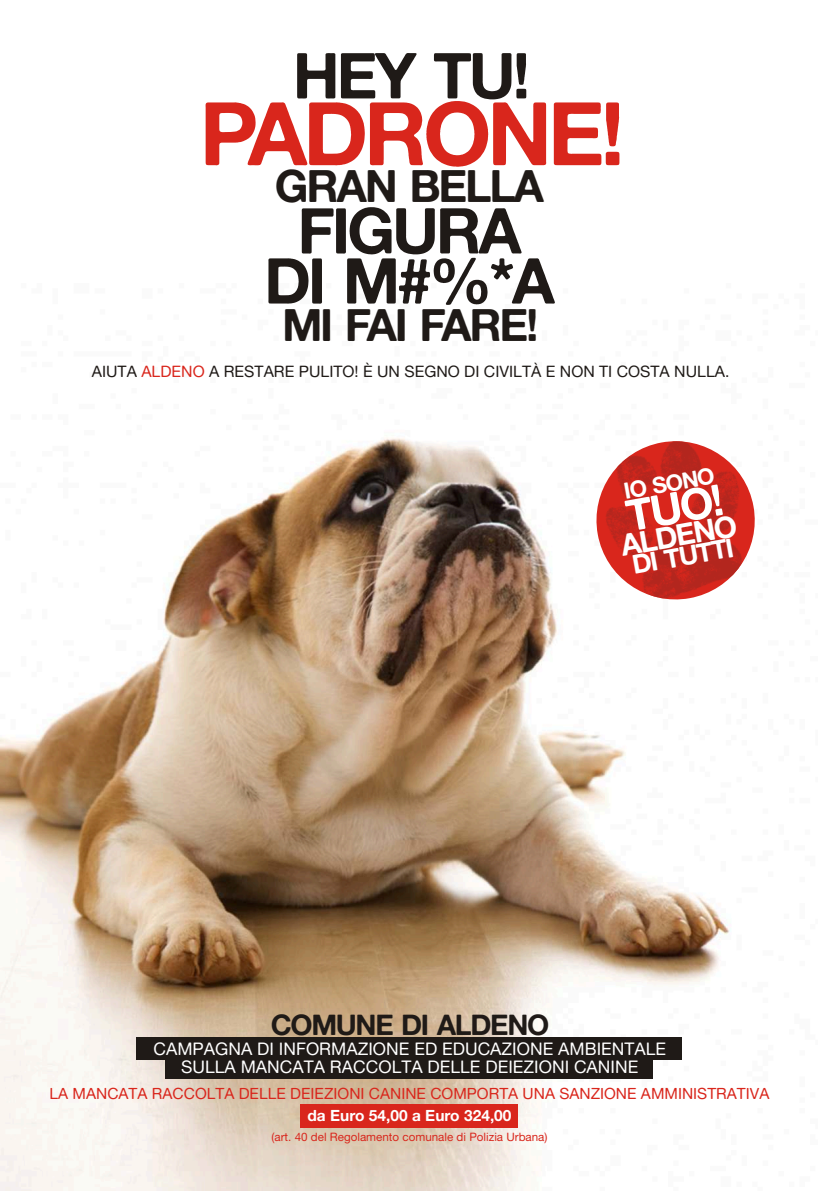
<style>
.page{position:relative;width:819px;height:1191px;background:#fff}
.page>*{position:absolute;margin:0;border:0;box-sizing:border-box;transform-origin:0 0}
.t1{font:700 88.02px "Alte Haas Grotesk";letter-spacing:-.05em;color:#d9261c}
.t2{font:700 63.52px "Alte Haas Grotesk";color:#1f1a17}
.t3{font:700 63.35px/50.1px "Alte Haas Grotesk";letter-spacing:-.05em;color:#1f1a17;text-align:center}
.t4{font:700 44.71px "Alte Haas Grotesk";letter-spacing:-.05em;color:#1f1a17}
.t5{font:700 43.4px "Alte Haas Grotesk";color:#fff}
.t6{font:700 29.93px "Alte Haas Grotesk";color:#fff}
.t7{font:700 28.53px "Alte Haas Grotesk";letter-spacing:-.045em;color:#1f1a17}
.t8{font:700 26.25px "Alte Haas Grotesk";color:#fff}
.t9{font:700 22.57px "Alte Haas Grotesk";color:#fff}
.t10{font:17.41px/17.3px "Alte Haas Grotesk";color:#fff;text-align:center}
.t11{font:15.84px "Alte Haas Grotesk";color:#1f1a17}
.t12{font:15.49px "Alte Haas Grotesk";color:#d9261c}
.t13{font:700 15.49px "Alte Haas Grotesk";color:#fff}
.t14{font:11.64px "Alte Haas Grotesk";color:#d9261c}
.s1{color:#d9261c}
</style>
<div class="page">
<img style="left:0;top:438px;width:731px;height:753px">
<div style="left:136px;top:1037px;width:546px;height:22px;background:#1f1a17"></div>
<div style="left:166px;top:1056px;width:487px;height:22px;background:#1f1a17"></div>
<div style="left:300px;top:1103px;width:218px;height:24px;background:#d9261c"></div>
<img style="left:590px;top:438px;width:165px;height:168px">
<h2 class="t2" style="left:293px;top:37px;width:239px">HEY TU!</h2>
<h1 class="t1" style="left:199px;top:79px;width:426px">PADRONE!</h1>
<h3 class="t4" style="left:275px;top:159px;width:271px">GRAN BELLA</h3>
<h3 class="t3" style="left:264px;top:204px;width:292px">FIGURA<br>DI M#%*A</h3>
<h3 class="t4" style="left:282px;top:297px;width:258px">MI FAI FARE!</h3>
<p class="t11" style="left:92px;top:362px;width:639px">AIUTA <span class="s1">ALDENO</span> A RESTARE PULITO! È UN SEGNO DI CIVILTÀ E NON TI COSTA NULLA.</p>
<p class="t9" style="left:621px;top:477px;width:93px;rotate:-10deg">IO SONO</p>
<h3 class="t5" style="left:622px;top:490px;width:99px;rotate:-10deg">TUO!</h3>
<h3 class="t6" style="left:617px;top:527px;width:119px;rotate:-10deg">ALDENO</h3>
<h3 class="t8" style="left:629px;top:549px;width:104px;rotate:-10deg">DI TUTTI</h3>
<h3 class="t7" style="left:271px;top:1007px;width:280px">COMUNE DI ALDENO</h3>
<p class="t10" style="left:153px;top:1040px;width:514px">CAMPAGNA DI INFORMAZIONE ED EDUCAZIONE AMBIENTALE<br>SULLA MANCATA RACCOLTA DELLE DEIEZIONI CANINE</p>
<p class="t12" style="left:50px;top:1084px;width:721px">LA MANCATA RACCOLTA DELLE DEIEZIONI CANINE COMPORTA UNA SANZIONE AMMINISTRATIVA</p>
<p class="t13" style="left:307px;top:1106px;width:205px">da Euro 54,00 a Euro 324,00</p>
<p class="t14" style="left:271px;top:1130px;width:277px">(art. 40 del Regolamento comunale di Polizia Urbana)</p>
</div>
